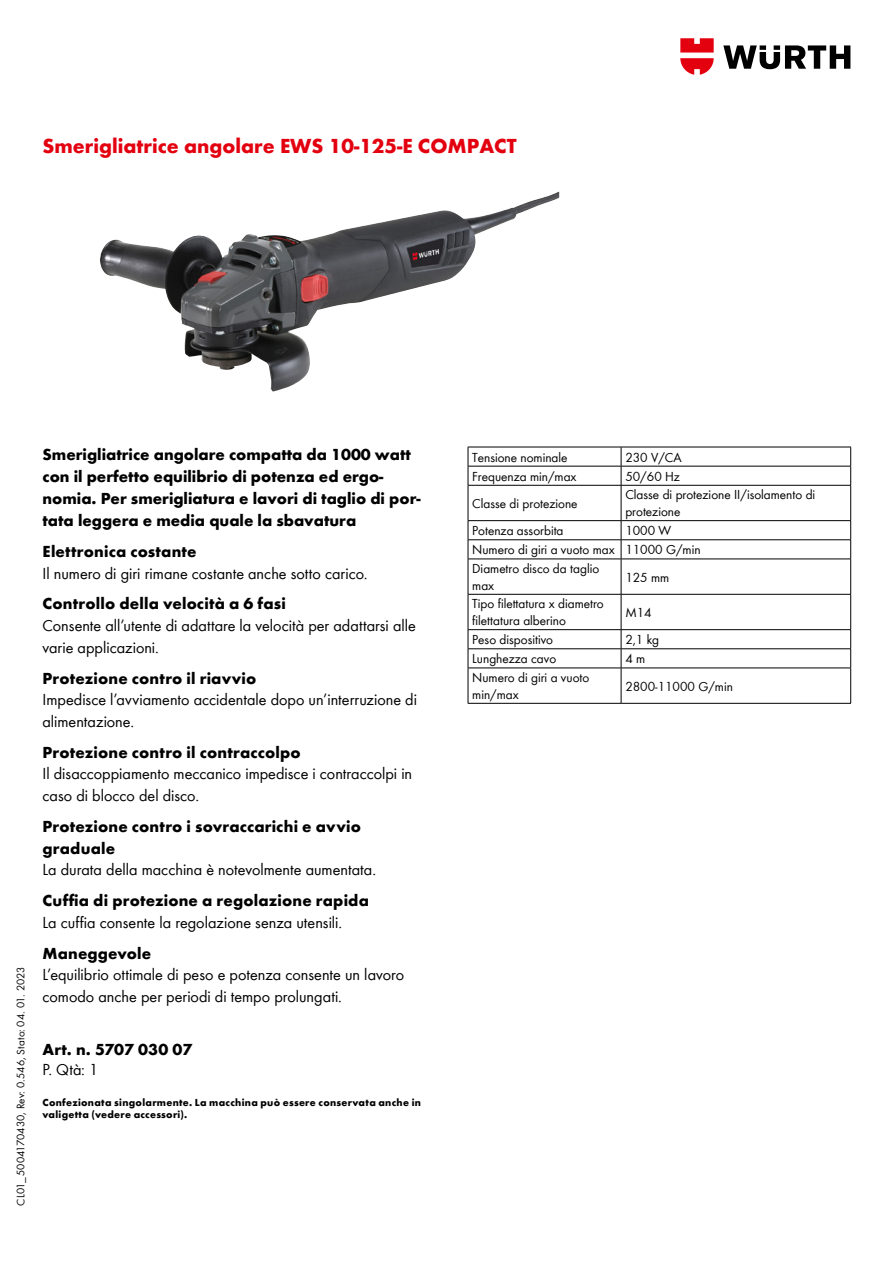
<style>
.page{position:relative;width:893px;height:1263px;background:#fff}
.page>*{position:absolute;margin:0;border:0;box-sizing:border-box;transform-origin:0 0}
.t1{font:700 21px "Wuerth Global";color:#e3000f}
.t2{font:16.5px/21.8px "Wuerth Global";color:#000}
.t3{font:700 16.5px/21.8px "Wuerth Global";letter-spacing:.005em;color:#000}
.t4{font:13.5px/17px "Wuerth Global";color:#000}
.t5{font:11.25px "Wuerth Global";letter-spacing:.01em;color:#000}
.t6{font:700 10.5px/12px "Wuerth Global";letter-spacing:.025em;color:#000}
</style>
<div class="page">
<svg style="left:723px;top:45px;width:127px;height:24px"></svg>
<svg style="left:680px;top:38px;width:34px;height:37px"></svg>
<hr style="left:468px;top:447px;width:153px;height:1px;background:#000">
<hr style="left:621px;top:447px;width:230px;height:1px;background:#000">
<hr style="left:468px;top:466px;width:153px;height:1px;background:#000">
<svg style="left:468px;top:447px;width:1px;height:38px"></svg>
<hr style="left:621px;top:466px;width:230px;height:1px;background:#000">
<svg style="left:621px;top:447px;width:1px;height:38px"></svg>
<svg style="left:850px;top:447px;width:1px;height:38px"></svg>
<hr style="left:468px;top:485px;width:153px;height:1px;background:#000">
<hr style="left:468px;top:485px;width:1px;height:35px;background:#000">
<hr style="left:621px;top:485px;width:230px;height:1px;background:#000">
<hr style="left:621px;top:485px;width:1px;height:35px;background:#000">
<hr style="left:850px;top:485px;width:1px;height:35px;background:#000">
<hr style="left:468px;top:520px;width:153px;height:1px;background:#000">
<hr style="left:621px;top:520px;width:230px;height:1px;background:#000">
<hr style="left:468px;top:539px;width:153px;height:1px;background:#000">
<svg style="left:468px;top:521px;width:1px;height:38px"></svg>
<hr style="left:621px;top:539px;width:230px;height:1px;background:#000">
<svg style="left:621px;top:521px;width:1px;height:38px"></svg>
<svg style="left:850px;top:521px;width:1px;height:38px"></svg>
<hr style="left:468px;top:559px;width:153px;height:1px;background:#000">
<hr style="left:468px;top:559px;width:1px;height:35px;background:#000">
<hr style="left:621px;top:559px;width:230px;height:1px;background:#000">
<hr style="left:621px;top:559px;width:1px;height:35px;background:#000">
<hr style="left:850px;top:559px;width:1px;height:35px;background:#000">
<hr style="left:468px;top:594px;width:153px;height:1px;background:#000">
<hr style="left:468px;top:594px;width:1px;height:35px;background:#000">
<hr style="left:621px;top:594px;width:230px;height:1px;background:#000">
<hr style="left:621px;top:594px;width:1px;height:35px;background:#000">
<hr style="left:850px;top:594px;width:1px;height:35px;background:#000">
<hr style="left:468px;top:629px;width:153px;height:1px;background:#000">
<hr style="left:621px;top:629px;width:230px;height:1px;background:#000">
<hr style="left:468px;top:648px;width:153px;height:1px;background:#000">
<svg style="left:468px;top:630px;width:1px;height:38px"></svg>
<hr style="left:621px;top:648px;width:230px;height:1px;background:#000">
<svg style="left:621px;top:630px;width:1px;height:38px"></svg>
<svg style="left:850px;top:630px;width:1px;height:38px"></svg>
<hr style="left:468px;top:668px;width:153px;height:1px;background:#000">
<hr style="left:468px;top:668px;width:1px;height:35px;background:#000">
<hr style="left:468px;top:703px;width:153px;height:1px;background:#000">
<hr style="left:621px;top:668px;width:230px;height:1px;background:#000">
<hr style="left:621px;top:668px;width:1px;height:35px;background:#000">
<hr style="left:850px;top:668px;width:1px;height:35px;background:#000">
<hr style="left:621px;top:703px;width:230px;height:1px;background:#000">
<img style="left:100px;top:196px;width:449px;height:196px">
<p class="t1" style="left:43px;top:134px;width:476px">Smerigliatrice angolare EWS 10-125-E COMPACT</p>
<p class="t5" style="left:14px;top:1205px;width:240px;rotate:-90deg">CL01_5004170430, Rev: 0.546, Stato: 04. 01. 2023</p>
<p class="t3" style="left:43px;top:444px;width:380px">Smerigliatrice angolare compatta da 1000 watt con il perfetto equilibrio di potenza ed ergo&shy;nomia. Per smerigliatura e lavori di taglio di por&shy;tata leggera e media quale la sbavatura</p>
<p class="t3" style="left:43px;top:540px;width:156px">Elettronica costante</p>
<p class="t2" style="left:43px;top:562px;width:327px">Il numero di giri rimane costante anche sotto carico.</p>
<p class="t3" style="left:43px;top:593px;width:245px">Controllo della velocità a 6 fasi</p>
<p class="t2" style="left:43px;top:614px;width:375px">Consente all’utente di adattare la velocità per adattarsi alle varie applicazioni.</p>
<p class="t3" style="left:43px;top:667px;width:215px">Protezione contro il riavvio</p>
<p class="t2" style="left:43px;top:689px;width:376px">Impedisce l’avviamento accidentale dopo un’interruzione di alimentazione.</p>
<p class="t3" style="left:43px;top:741px;width:260px">Protezione contro il contraccolpo</p>
<p class="t2" style="left:43px;top:763px;width:371px">Il disaccoppiamento meccanico impedisce i contraccolpi in caso di blocco del disco.</p>
<p class="t3" style="left:43px;top:815px;width:320px">Protezione contro i sovraccarichi e avvio graduale</p>
<p class="t2" style="left:43px;top:859px;width:335px">La durata della macchina è notevolmente aumentata.</p>
<p class="t3" style="left:43px;top:889px;width:328px">Cuffia di protezione a regolazione rapida</p>
<p class="t2" style="left:43px;top:911px;width:301px">La cuffia consente la regolazione senza utensili.</p>
<p class="t3" style="left:43px;top:942px;width:110px">Maneggevole</p>
<p class="t2" style="left:43px;top:964px;width:363px">L’equilibrio ottimale di peso e potenza consente un lavoro comodo anche per periodi di tempo prolungati.</p>
<p class="t3" style="left:43px;top:1038px;width:151px">Art. n. 5707 030 07</p>
<p class="t2" style="left:43px;top:1059px;width:57px">P. Qtà: 1</p>
<p class="t6" style="left:43px;top:1096px;width:380px">Confezionata singolarmente. La macchina può essere conservata anche in valigetta (vedere accessori).</p>
<p class="t4" style="left:472px;top:448px;width:97px">Tensione nominale</p>
<p class="t4" style="left:625px;top:448px;width:58px">230 V/CA</p>
<p class="t4" style="left:472px;top:467px;width:106px">Frequenza min/max</p>
<p class="t4" style="left:625px;top:467px;width:56px">50/60 Hz</p>
<p class="t4" style="left:472px;top:495px;width:107px">Classe di protezione</p>
<p class="t4" style="left:625px;top:486px;width:191px">Classe di protezione II/isolamento di protezione</p>
<p class="t4" style="left:472px;top:522px;width:93px">Potenza assorbita</p>
<p class="t4" style="left:472px;top:521px;width:230px;line-height:18.9px;text-indent:153px">1000 W<br>Numero di giri a vuoto max 11000 G/min<br>Diametro disco da taglio</p>
<p class="t4" style="left:472px;top:577px;width:24px">max</p>
<p class="t4" style="left:625px;top:568px;width:45px">125 mm</p>
<p class="t4" style="left:472px;top:595px;width:133px">Tipo filettatura x diametro filettatura alberino</p>
<p class="t4" style="left:625px;top:604px;width:28px">M14</p>
<p class="t4" style="left:472px;top:631px;width:82px">Peso dispositivo</p>
<p class="t4" style="left:625px;top:631px;width:35px">2,1 kg</p>
<p class="t4" style="left:472px;top:650px;width:85px">Lunghezza cavo</p>
<p class="t4" style="left:625px;top:650px;width:21px">4 m</p>
<p class="t4" style="left:472px;top:669px;width:119px">Numero di giri a vuoto min/max</p>
<p class="t4" style="left:625px;top:677px;width:109px">2800-11000 G/min</p>
</div>
